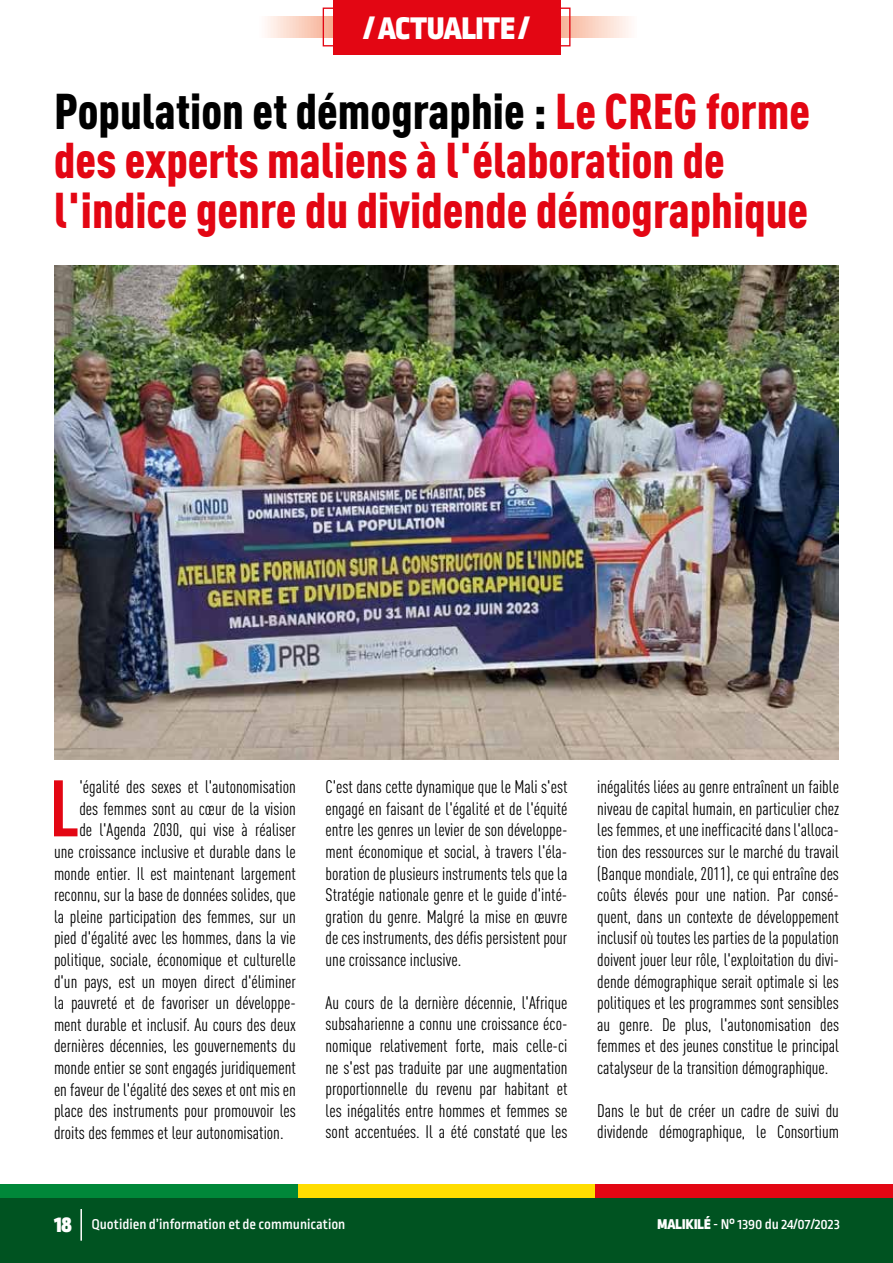
<style>
.page{position:relative;width:893px;height:1263px;background:#fff}
.page>*{position:absolute;margin:0;border:0;box-sizing:border-box;transform-origin:0 0}
.t1{font:700 condensed 78.6px "DIN Pro";color:#e30613}
.t2{font:900 condensed 49.5px/49.5px "DIN Pro";color:#e30613}
.t3{font:900 33px "Ropa Sans Pro";color:#fff}
.t4{font:condensed 18px/21.6px "DIN Pro";color:#000;text-align:justify}
.t5{font:500 15px "Ropa Sans Pro";color:#fff}
.s1{color:#000}
.s2{font-weight:900;font-size:24px}
.s3{font-weight:900}
</style>
<div class="page">
<div style="left:0;top:1184px;width:298px;height:17px;background:#008739"></div>
<div style="left:298px;top:1184px;width:297px;height:17px;background:#fd0"></div>
<div style="left:595px;top:1184px;width:298px;height:17px;background:#e30613"></div>
<div style="left:0;top:1198px;width:893px;height:65px;background:#005321"></div>
<hr style="left:80px;top:1209px;width:2px;height:32px;background:#fff">
<img style="left:54px;top:266px;width:785px;height:493px">
<svg style="left:267px;top:16px;width:364px;height:22px;background:#fad2c3"></svg>
<div style="left:333px;top:0;width:227px;height:54px;background:#e30613"></div>
<div style="left:323px;top:8px;width:247px;height:38px;border:1px solid #e30613"></div>
<h3 class="t3" style="left:364px;top:9px;width:167px">/ ACTUALITE /</h3>
<h2 class="t2" style="left:54px;top:82px;width:758px"><span class="s1">Population et démographie :</span> Le CREG forme des experts maliens à l'élaboration de l'indice genre du dividende démographique</h2>
<h1 class="t1" style="left:49px;top:749px;width:32px">L</h1>
<p class="t4" style="left:79px;top:775px;width:218px">'égalité des sexes et l'autonomisation</p>
<p class="t4" style="left:79px;top:796px;width:218px">des femmes sont au cœur de la vision</p>
<p class="t4" style="left:79px;top:818px;width:218px">de l'Agenda 2030, qui vise à réaliser</p>
<p class="t4" style="left:54px;top:839px;width:243px">une croissance inclusive et durable dans le</p>
<p class="t4" style="left:54px;top:861px;width:243px">monde entier. Il est maintenant largement</p>
<p class="t4" style="left:54px;top:883px;width:243px">reconnu, sur la base de données solides, que</p>
<p class="t4" style="left:54px;top:904px;width:243px">la pleine participation des femmes, sur un</p>
<p class="t4" style="left:54px;top:926px;width:243px">pied d'égalité avec les hommes, dans la vie</p>
<p class="t4" style="left:54px;top:947px;width:243px">politique, sociale, économique et culturelle</p>
<p class="t4" style="left:54px;top:969px;width:243px">d'un pays, est un moyen direct d'éliminer</p>
<p class="t4" style="left:54px;top:991px;width:243px">la pauvreté et de favoriser un développe-</p>
<p class="t4" style="left:54px;top:1012px;width:243px">ment durable et inclusif. Au cours des deux</p>
<p class="t4" style="left:54px;top:1034px;width:243px">dernières décennies, les gouvernements du</p>
<p class="t4" style="left:54px;top:1055px;width:243px">monde entier se sont engagés juridiquement</p>
<p class="t4" style="left:54px;top:1077px;width:243px">en faveur de l'égalité des sexes et ont mis en</p>
<p class="t4" style="left:54px;top:1099px;width:243px">place des instruments pour promouvoir les</p>
<p class="t4" style="left:54px;top:1120px;width:231px">droits des femmes et leur autonomisation.</p>
<p class="t4" style="left:326px;top:775px;width:243px">C'est dans cette dynamique que le Mali s'est engagé en faisant de l'égalité et de l'équité entre les genres un levier de son développe&shy;ment économique et social, à travers l'éla&shy;boration de plusieurs instruments tels que la Stratégie nationale genre et le guide d'inté&shy;gration du genre. Malgré la mise en œuvre de ces instruments, des défis persistent pour une croissance inclusive.</p>
<p class="t4" style="left:326px;top:990px;width:243px">Au cours de la dernière décennie, l'Afrique subsaharienne a connu une croissance éco&shy;nomique relativement forte, mais celle-ci ne s'est pas traduite par une augmentation proportionnelle du revenu par habitant et les inégalités entre hommes et femmes se sont accentuées. Il a été constaté que les</p>
<p class="t4" style="left:597px;top:775px;width:243px">inégalités liées au genre entraînent un faible niveau de capital humain, en particulier chez les femmes, et une inefficacité dans l'alloca&shy;tion des ressources sur le marché du travail (Banque mondiale, 2011), ce qui entraîne des coûts élevés pour une nation. Par consé&shy;quent, dans un contexte de développement inclusif où toutes les parties de la population doivent jouer leur rôle, l'exploitation du divi&shy;dende démographique serait optimale si les politiques et les programmes sont sensibles au genre. De plus, l'autonomisation des femmes et des jeunes constitue le principal catalyseur de la transition démographique.</p>
<p class="t4" style="left:597px;top:1098px;width:243px">Dans le but de créer un cadre de suivi du dividende démographique, le Consortium</p>
<p class="t5" style="left:54px;top:1216px;width:293px"><span class="s2">18</span> Quotidien d’information et de communication</p>
<p class="t5" style="left:657px;top:1216px;width:184px"><span class="s3">MALIKILÉ</span> - N° 1390 du 24/07/2023</p>
</div>
